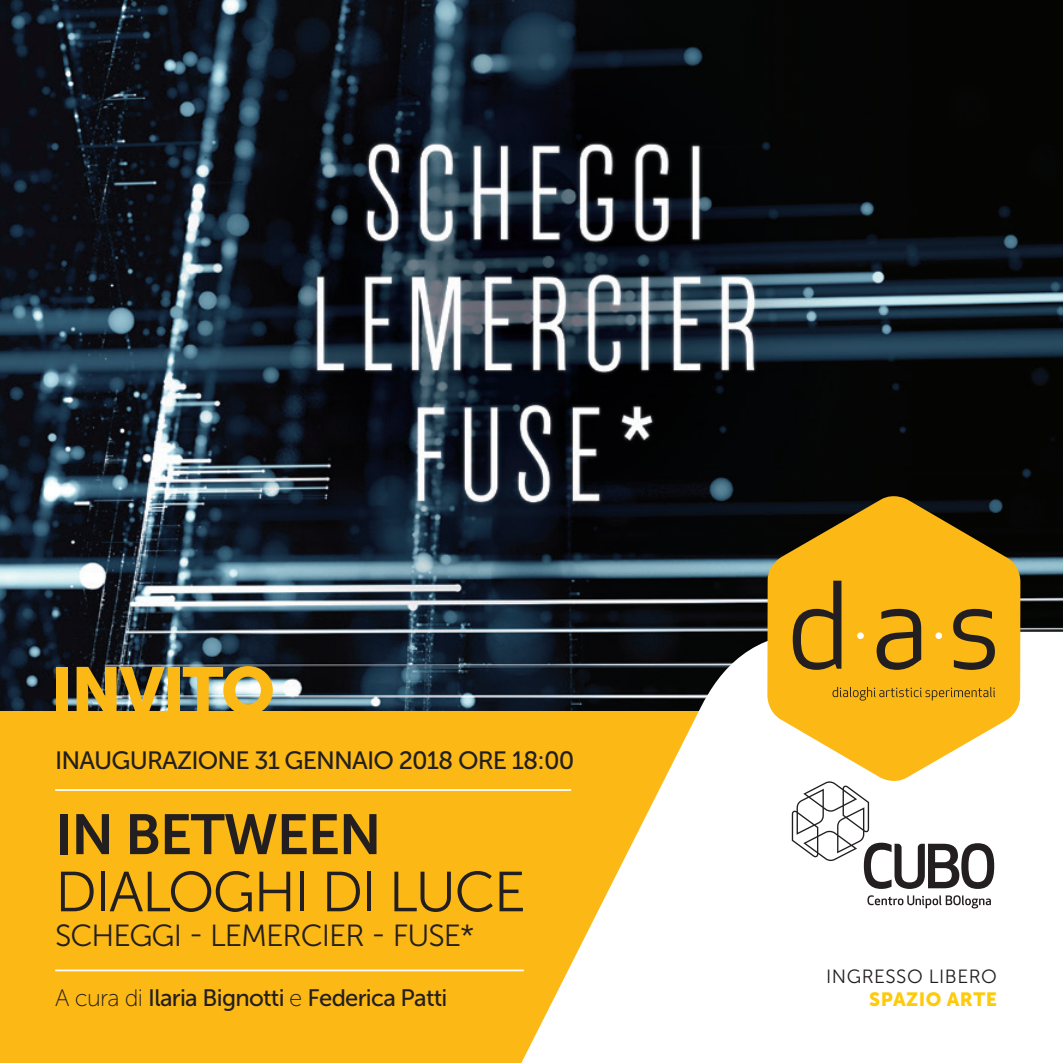
<style>
.page{position:relative;width:1063px;height:1063px;background:#fff}
.page>*{position:absolute;margin:0;border:0;box-sizing:border-box;transform-origin:0 0}
.t1{font:66.25px "Museo Sans 900";letter-spacing:-.035em;color:#fcb814}
.t2{font:56.5px "Museo Sans 300";letter-spacing:-.03em;color:#231f20}
.t3{font:56.5px "Museo Sans 700";letter-spacing:-.025em;color:#231f20}
.t4{font:30.5px "Museo Sans 300";letter-spacing:-.035em;color:#231f20}
.t5{font:25px "Museo Sans 500";letter-spacing:-.035em;color:#231f20}
.t6{font:23.75px "Museo Sans 500";letter-spacing:-.03em;color:#231f20}
.t7{font:19px "Museo Sans 300";letter-spacing:.025em;color:#231f20}
.t8{font:19px "Museo Sans 900";letter-spacing:.025em;color:#feca0a}
.s1{font-family:"Museo Sans 100"}
</style>
<div class="page">
<img style="left:0;top:0;width:1063px;height:711px">
<div style="left:0;top:711px;width:1063px;height:352px;background:#fcb814"></div>
<svg style="left:511px;top:632px;width:552px;height:431px;fill:#fff"></svg>
<hr style="left:55px;top:789px;width:516px;height:2px;background:#fff">
<hr style="left:55px;top:970px;width:469px;height:1px;background:#fff">
<svg style="left:867px;top:895px;width:124px;height:13px;background:#c3c2c2"></svg>
<svg style="left:792px;top:785px;width:202px;height:104px;background:#d7d6d6"></svg>
<svg style="left:767px;top:492px;width:253px;height:293px;fill:#fcb814"></svg>
<svg style="left:833px;top:687px;width:162px;height:14px;background:#d79d15"></svg>
<svg style="left:877px;top:609px;width:44px;height:61px;background:#9a7319"></svg>
<svg style="left:793px;top:581px;width:48px;height:89px;background:#b08218"></svg>
<svg style="left:953px;top:609px;width:42px;height:61px;background:#a77c18"></svg>
<div style="left:857px;top:632px;width:7px;height:7px;background:#fff;border-radius:50%"></div>
<div style="left:935px;top:632px;width:7px;height:7px;background:#fff;border-radius:50%"></div>
<h1 class="t1" style="left:51px;top:653px;width:226px">INVITO</h1>
<p class="t5" style="left:55px;top:747px;width:521px">INAUGURAZIONE 31 GENNAIO 2018 ORE 18:00</p>
<h2 class="t3" style="left:55px;top:803px;width:328px">IN BETWEEN</h2>
<h2 class="t2" style="left:55px;top:861px;width:472px">DIALOGHI DI LUCE</h2>
<p class="t4" style="left:55px;top:919px;width:421px">SCHEGGI - LEMERCIER - FUSE*</p>
<p class="t6" style="left:55px;top:985px;width:394px"><span class="s1">A cura di</span> Ilaria Bignotti <span class="s1">e</span> Federica Patti</p>
<p class="t7" style="left:826px;top:966px;width:172px">INGRESSO LIBERO</p>
<p class="t8" style="left:869px;top:988px;width:129px">SPAZIO ARTE</p>
</div>
